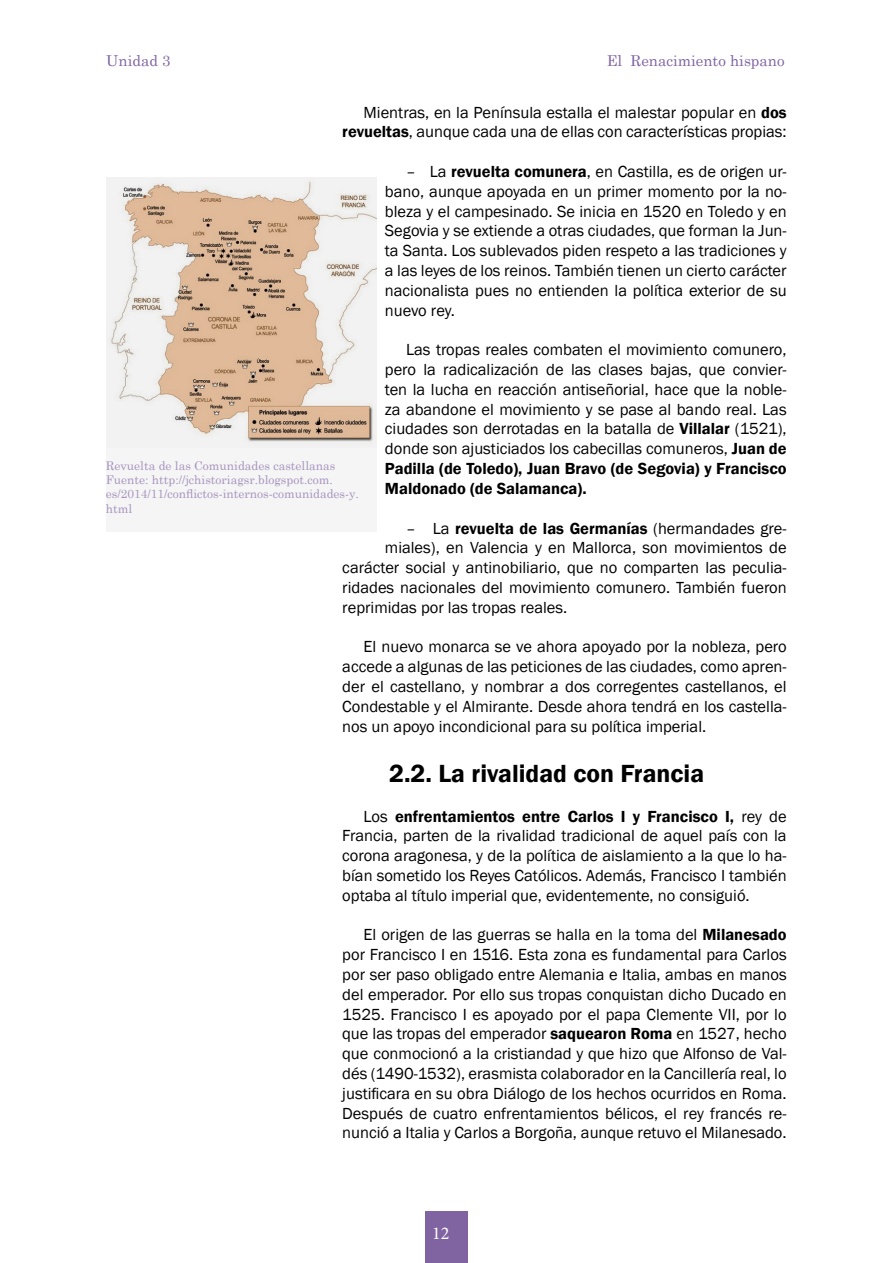
<style>
.page{position:relative;width:893px;height:1263px;background:#fff}
.page>*{position:absolute;margin:0;border:0;box-sizing:border-box;transform-origin:0 0}
.t1{font:600 25.5px "Franklin Gothic";color:#000}
.t2{font:18px "Minion Pro";color:#fff}
.t3{font:16.5px/19.8px "Franklin Gothic";color:#000;text-align:justify}
.t4{font:600 16.5px "Franklin Gothic";color:#000}
.t5{font:15px "Century Schoolbook";color:#8064a2}
.t6{font:12px/14.4px "Century Schoolbook";color:#a693be}
.s1{font-weight:600}
.s2{font-weight:400}
</style>
<div class="page">
<div style="left:425px;top:1212px;width:43px;height:51px;background:#8064a2"></div>
<img style="left:107px;top:178px;width:269px;height:270px">
<div style="left:106px;top:448px;width:270px;height:83px;background:#f5f5f5"></div>
<p class="t5" style="left:106px;top:48px;width:66px">Unidad 3</p>
<p class="t5" style="left:607px;top:48px;width:179px">El Renacimiento hispano</p>
<p class="t3" style="left:342px;top:103px;width:446px;text-align:right">Mientras, en la Península estalla el malestar popular en <span class="s1">dos revueltas</span>, aunque cada una de ellas con características propias:</p>
<p class="t3" style="left:385px;top:162px;width:403px;text-indent:21px">– La <span class="s1">revuelta comunera</span>, en Castilla, es de origen ur&shy;bano, aunque apoyada en un primer momento por la no&shy;bleza y el campesinado. Se inicia en 1520 en Toledo y en Segovia y se extiende a otras ciudades, que forman la Jun&shy;ta Santa. Los sublevados piden respeto a las tradiciones y a las leyes de los reinos. También tienen un cierto carácter nacionalista pues no entienden la política exterior de su nuevo rey.</p>
<p class="t3" style="left:385px;top:340px;width:403px;text-indent:21px">Las tropas reales combaten el movimiento comunero, pero la radicalización de las clases bajas, que convier&shy;ten la lucha en reacción antiseñorial, hace que la noble&shy;za abandone el movimiento y se pase al bando real. Las ciudades son derrotadas en la batalla de <span class="s1">Villalar</span> (1521), donde son ajusticiados los cabecillas comuneros, <span class="s1">Juan de Padilla (de Toledo), Juan Bravo (de Segovia) y Francisco Maldonado (de Salamanca).</span></p>
<p class="t4" style="left:406px;top:518px;width:382px"><span class="s2">– La</span> revuelta de las Germanías <span class="s2">(hermandades gre-</span></p>
<p class="t3" style="left:385px;top:538px;width:403px">miales), en Valencia y en Mallorca, son movimientos de</p>
<p class="t3" style="left:342px;top:558px;width:446px">carácter social y antinobiliario, que no comparten las peculia-</p>
<p class="t3" style="left:342px;top:578px;width:446px">ridades nacionales del movimiento comunero. También fueron</p>
<p class="t3" style="left:342px;top:598px;width:226px">reprimidas por las tropas reales.</p>
<p class="t3" style="left:342px;top:637px;width:446px;text-indent:21px">El nuevo monarca se ve ahora apoyado por la nobleza, pero accede a algunas de las peticiones de las ciudades, como apren&shy;der el castellano, y nombrar a dos corregentes castellanos, el Condestable y el Almirante. Desde ahora tendrá en los castella&shy;nos un apoyo incondicional para su política imperial.</p>
<h1 class="t1" style="left:389px;top:758px;width:317px">2.2. La rivalidad con Francia</h1>
<p class="t3" style="left:342px;top:806px;width:446px;text-indent:21px">Los <span class="s1">enfrentamientos entre Carlos I y Francisco I,</span> rey de Francia, parten de la rivalidad tradicional de aquel país con la corona aragonesa, y de la política de aislamiento a la que lo ha&shy;bían sometido los Reyes Católicos. Además, Francisco I también optaba al título imperial que, evidentemente, no consiguió.</p>
<p class="t3" style="left:342px;top:925px;width:446px;text-indent:21px">El origen de las guerras se halla en la toma del <span class="s1">Milanesado </span>por Francisco I en 1516. Esta zona es fundamental para Carlos por ser paso obligado entre Alemania e Italia, ambas en manos del emperador. Por ello sus tropas conquistan dicho Ducado en 1525. Francisco I es apoyado por el papa Clemente VII, por lo que las tropas del emperador <span class="s1">saquearon Roma</span> en 1527, hecho que conmocionó a la cristiandad y que hizo que Alfonso de Val&shy;dés (1490-1532), erasmista colaborador en la Cancillería real, lo justificara en su obra Diálogo de los hechos ocurridos en Roma.<br>Después de cuatro enfrentamientos bélicos, el rey francés re&shy;nunció a Italia y Carlos a Borgoña, aunque retuvo el Milanesado.</p>
<p class="t6" style="left:106px;top:457px;width:255px">Revuelta de las Comunidades castellanas Fuente: http://jchistoriagsr.blogspot.com. es/2014/11/conflictos-internos-comunidades-y. html</p>
<p class="t2" style="left:432px;top:1221px;width:19px">12</p>
</div>
